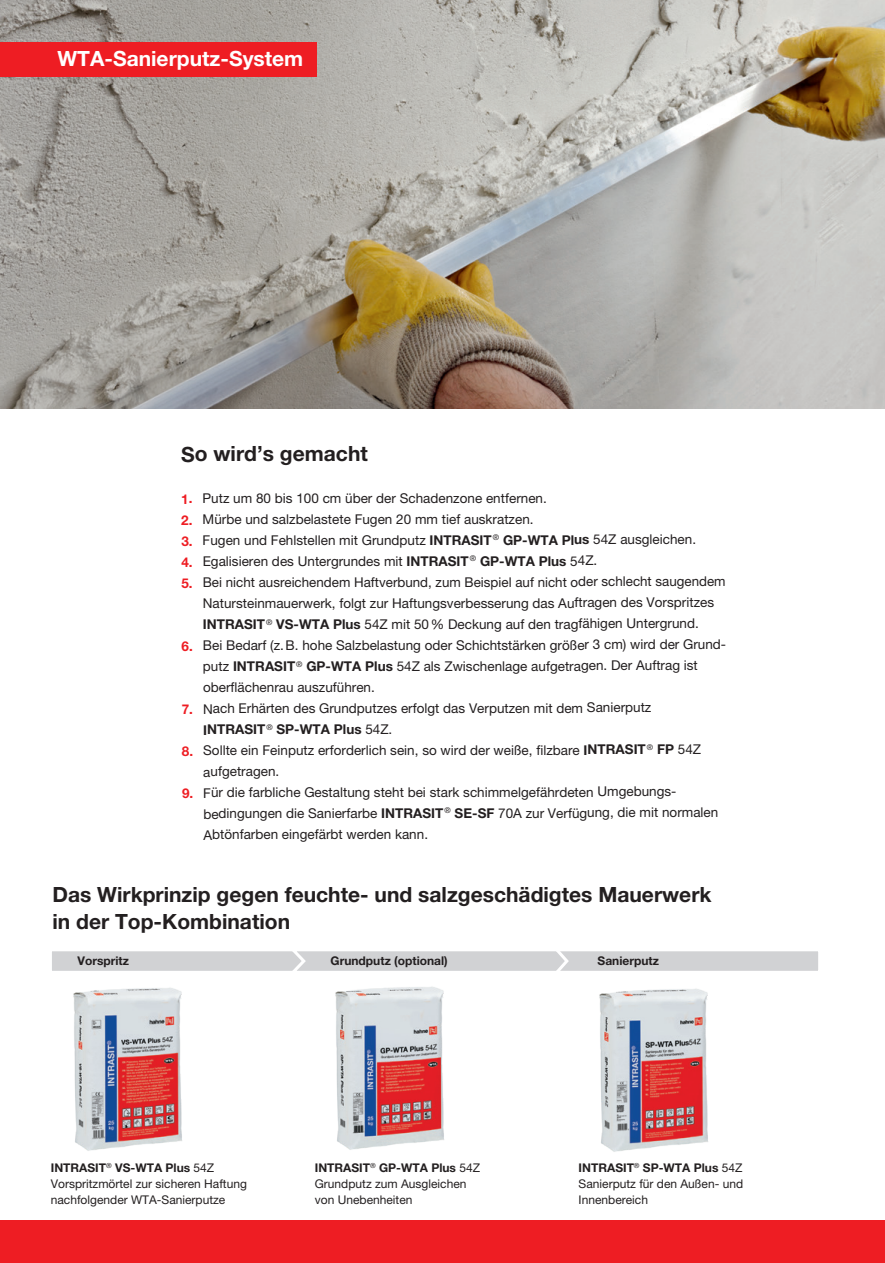
<style>
.page{position:relative;width:885px;height:1263px;background:#fff}
.page>*{position:absolute;margin:0;border:0;box-sizing:border-box;transform-origin:0 0}
.t1{font:700 21px/26.2px "Helvetica Neue LT Pro";color:#231f20}
.t2{font:700 21px "Helvetica Neue LT Pro";color:#fff}
.t3{font:13.5px/21.3px "Helvetica Neue LT Pro";letter-spacing:-.005em;color:#231f20}
.t4{font:12px/15.8px "Helvetica Neue LT Pro";color:#231f20}
.t5{font:700 12px "Helvetica Neue LT Pro";color:#231f20}
.s1{font-weight:700;color:#ee1d23}
.s2{font-weight:700}
</style>
<div class="page">
<img style="left:0;top:0;width:884px;height:408px">
<div style="left:0;top:1220px;width:884px;height:43px;background:#ee1d23"></div>
<div style="left:0;top:42px;width:316px;height:34px;background:#ee1d23"></div>
<hr style="left:884px;top:631px;width:1px;height:632px;background:#ee1d23">
<div style="left:553px;top:950px;width:266px;height:22px;background:#d1d2d4"></div>
<div style="left:552px;top:948px;width:269px;height:26px;border:3px solid #fff"></div>
<svg style="left:52px;top:948px;width:518px;height:26px"></svg>
<img style="left:73px;top:988px;width:109px;height:163px">
<img style="left:335px;top:987px;width:109px;height:163px">
<img style="left:599px;top:989px;width:109px;height:163px">
<h1 class="t2" style="left:57px;top:46px;width:247px">WTA-Sanierputz-System</h1>
<h1 class="t1" style="left:181px;top:440px;width:188px">So wird’s gemacht</h1>
<p class="t3" style="left:181px;top:487px;width:367px"><span class="s1">1.</span> Putz um 80 bis 100 cm über der Schadenzone entfernen.</p>
<p class="t3" style="left:181px;top:508px;width:354px"><span class="s1">2.</span> Mürbe und salzbelastete Fugen 20 mm tief auskratzen.</p>
<p class="t3" style="left:181px;top:529px;width:516px"><span class="s1">3.</span> Fugen und Fehlstellen mit Grundputz <span class="s2">INTRASIT</span> <sup>®</sup> <span class="s2">GP-WTA Plus</span> 54Z ausgleichen.</p>
<p class="t3" style="left:181px;top:550px;width:417px"><span class="s1">4.</span> Egalisieren des Untergrundes mit <span class="s2">INTRASIT</span> <sup>®</sup> <span class="s2">GP-WTA Plus</span> 54Z.</p>
<p class="t3" style="left:203px;top:571px;width:524px;line-height:20.9px;text-indent:-21px"><span class="s1">5.</span> Bei nicht ausreichendem Haftverbund, zum Beispiel auf nicht oder schlecht saugendem<br>Natursteinmauerwerk, folgt zur Haftungsverbesserung das Auftragen des Vorspritzes<br><span class="s2">INTRASIT</span> <sup>®</sup> <span class="s2">VS-WTA Plus</span> 54Z mit 50% Deckung auf den tragfähigen Untergrund.</p>
<p class="t3" style="left:203px;top:634px;width:524px;text-indent:-21px"><span class="s1">6.</span> Bei Bedarf (z.B. hohe Salzbelastung oder Schichtstärken größer 3 cm) wird der Grund&shy;putz <span class="s2">INTRASIT</span> <sup>®</sup> <span class="s2">GP-WTA Plus</span> 54Z als Zwischenlage aufgetragen. Der Auftrag ist oberflächenrau auszuführen.</p>
<p class="t3" style="left:203px;top:697px;width:450px;text-indent:-21px"><span class="s1">7.</span> Nach Erhärten des Grundputzes erfolgt das Verputzen mit dem Sanierputz<br><span class="s2">INTRASIT</span> <sup>®</sup> <span class="s2">SP-WTA Plus</span> 54Z.</p>
<p class="t3" style="left:203px;top:739px;width:499px;text-indent:-21px"><span class="s1">8.</span> Sollte ein Feinputz erforderlich sein, so wird der weiße, filzbare <span class="s2">INTRASIT</span> <sup>®</sup> <span class="s2">FP</span> 54Z aufgetragen.</p>
<p class="t3" style="left:203px;top:781px;width:516px;text-indent:-21px"><span class="s1">9.</span> Für die farbliche Gestaltung steht bei stark schimmelgefährdeten Umgebungs&shy;bedingungen die Sanierfarbe <span class="s2">INTRASIT</span> <sup>®</sup> <span class="s2">SE-SF</span> 70A zur Verfügung, die mit normalen<br>Abtönfarben eingefärbt werden kann.</p>
<h1 class="t1" style="left:52px;top:881px;width:660px">Das Wirkprinzip gegen feuchte- und salzgeschädigtes Mauerwerk in der Top-Kombination</h1>
<p class="t5" style="left:77px;top:954px;width:53px">Vorspritz</p>
<p class="t5" style="left:330px;top:954px;width:119px">Grundputz (optional)</p>
<p class="t5" style="left:597px;top:954px;width:63px">Sanierputz</p>
<p class="t4" style="left:51px;top:1160px;width:197px"><span class="s2">INTRASIT</span><sup>®</sup> <span class="s2">VS-WTA Plus</span> 54Z<br>Vorspritzmörtel zur sicheren Haftung nachfolgender WTA-Sanierputze</p>
<p class="t4" style="left:315px;top:1160px;width:167px"><span class="s2">INTRASIT</span><sup>®</sup> <span class="s2">GP-WTA Plus</span> 54Z<br>Grundputz zum Ausgleichen von Unebenheiten</p>
<p class="t4" style="left:578px;top:1160px;width:166px;text-align:justify"><span class="s2">INTRASIT</span><sup>®</sup> <span class="s2">SP-WTA Plus</span> 54Z Sanierputz für den Außen- und Innenbereich</p>
</div>
